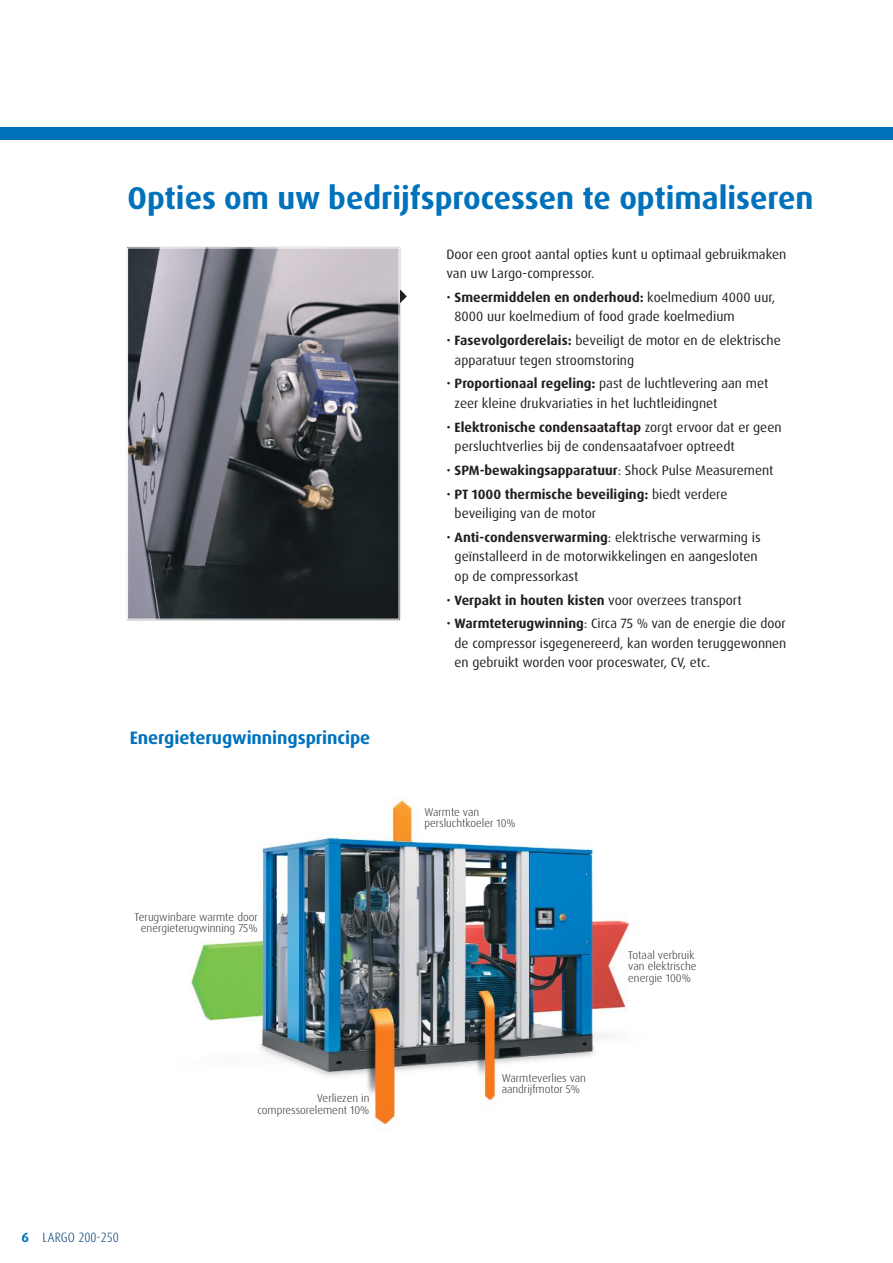
<style>
.page{position:relative;width:893px;height:1263px;background:#fff}
.page>*{position:absolute;margin:0;border:0;box-sizing:border-box;transform-origin:0 0}
.t1{font:700 31.5px "Dax Pro";color:#0072bc}
.t2{font:700 18px "Dax Pro";letter-spacing:-.005em;color:#0072bc}
.t3{font:13.5px/19.5px "Dax Pro";color:#241f1f}
.t4{font:300 condensed 13.5px "Dax Pro";letter-spacing:.005em;color:#003a76}
.t5{font:300 11.25px/11.2px "Dax Pro";color:#241f1f}
.s1{font-weight:700}
.s2{font-weight:700;font-stretch:normal;color:#0072bc}
</style>
<div class="page">
<svg style="left:401px;top:290px;width:6px;height:12px"></svg>
<div style="left:126px;top:246px;width:275px;height:375px;background:#241f1f;opacity:.33"></div>
<img style="left:129px;top:250px;width:268px;height:367px">
<div style="left:127px;top:248px;width:272px;height:371px;border:1px solid #fff"></div>
<img style="left:191px;top:796px;width:439px;height:335px">
<div style="left:0;top:128px;width:893px;height:12px;background:#0072bc"></div>
<h1 class="t1" style="left:128px;top:178px;width:688px">Opties om uw bedrijfsprocessen te optimaliseren</h1>
<h2 class="t2" style="left:130px;top:726px;width:242px">Energieterugwinningsprincipe</h2>
<p class="t5" style="left:135px;top:911px;width:125px;text-align:center">Terugwinbare warmte door energieterugwinning 75%</p>
<p class="t5" style="left:257px;top:1093px;width:114px;text-align:right">Verliezen in compressorelement 10%</p>
<p class="t3" style="left:446px;top:244px;width:341px">Door een groot aantal opties kunt u optimaal gebruikmaken van uw Largo-compressor.</p>
<p class="t3" style="left:455px;top:287px;width:322px;text-indent:-8px">• <span class="s1">Smeermiddelen en onderhoud:</span> koelmedium 4000 uur,<br>8000 uur koelmedium of food grade koelmedium</p>
<p class="t3" style="left:455px;top:331px;width:328px;text-indent:-8px">• <span class="s1">Fasevolgorderelais:</span> beveiligt de motor en de elektrische apparatuur tegen stroomstoring</p>
<p class="t3" style="left:455px;top:374px;width:315px;text-indent:-8px">• <span class="s1">Proportionaal regeling:</span> past de luchtlevering aan met zeer kleine drukvariaties in het luchtleidingnet</p>
<p class="t3" style="left:455px;top:417px;width:329px;text-indent:-8px">• <span class="s1">Elektronische condensaataftap</span> zorgt ervoor dat er geen persluchtverlies bij de condensaatafvoer optreedt</p>
<p class="t3" style="left:446px;top:460px;width:329px">• <span class="s1">SPM-bewakingsapparatuur</span>: Shock Pulse Measurement</p>
<p class="t3" style="left:455px;top:484px;width:274px;text-indent:-8px">• <span class="s1">PT 1000 thermische beveiliging:</span> biedt verdere beveiliging van de motor</p>
<p class="t3" style="left:455px;top:527px;width:308px;text-indent:-8px">• <span class="s1">Anti-condensverwarming</span>: elektrische verwarming is geïnstalleerd in de motorwikkelingen en aangesloten op de compressorkast</p>
<p class="t3" style="left:446px;top:590px;width:297px">• <span class="s1">Verpakt in houten kisten</span> voor overzees transport</p>
<p class="t3" style="left:455px;top:614px;width:333px;text-align:justify;text-indent:-8px">• <span class="s1">Warmteterugwinning</span>: Circa 75 % van de energie die door de compressor isgegenereerd, kan worden teruggewonnen en gebruikt worden voor proceswater, CV, etc.</p>
<p class="t5" style="left:424px;top:806px;width:93px">Warmte van persluchtkoeler 10%</p>
<p class="t5" style="left:502px;top:1073px;width:86px">Warmteverlies van aandrijfmotor 5%</p>
<p class="t5" style="left:628px;top:949px;width:70px">Totaal verbruik van elektrische energie 100%</p>
<p class="t4" style="left:21px;top:1228px;width:99px"><span class="s2">6</span> LARGO 200-250</p>
</div>
